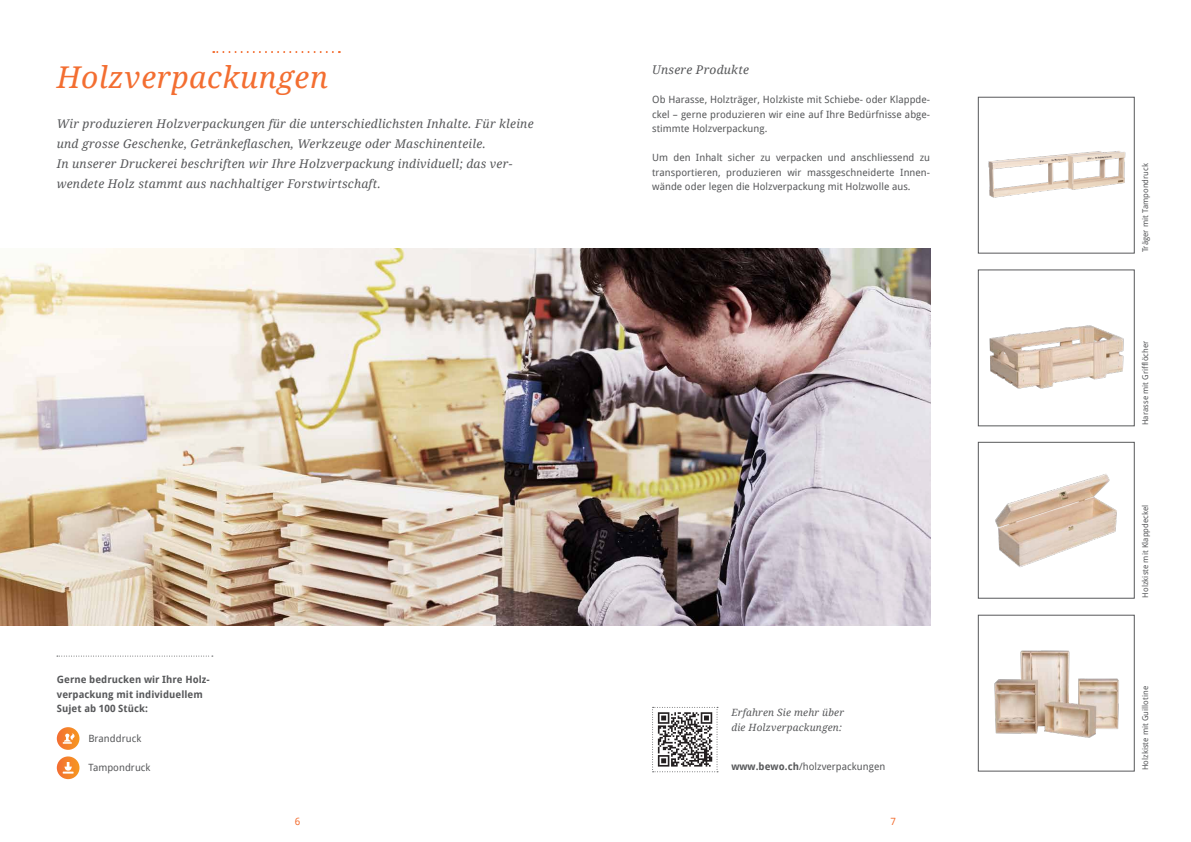
<style>
.page{position:relative;width:1191px;height:842px;background:#fff}
.page>*{position:absolute;margin:0;border:0;box-sizing:border-box;transform-origin:0 0}
.t1{font:italic 30px "Droid Serif";letter-spacing:.02em;color:#f36e31}
.t2{font:italic 12px/20px "Droid Serif";letter-spacing:.02em;color:#57585a}
.t3{font:10px/14.5px "Droid Sans";letter-spacing:.005em;color:#57585a;text-align:justify}
.t4{font:700 10px/14.5px "Droid Sans";letter-spacing:.005em;color:#57585a}
.t5{font:italic 10px/14.5px "Droid Serif";letter-spacing:.02em;color:#57585a}
.t6{font:10px "Droid Sans";color:#f36e31}
.t7{font:8px "Droid Sans";letter-spacing:.005em;color:#57585a}
.s1{font-weight:700}
</style>
<div class="page">
<svg style="left:213px;top:51px;width:120px;height:2px"></svg>
<img style="left:0;top:248px;width:930px;height:377px">
<svg style="left:652px;top:707px;width:66px;height:65px"></svg>
<svg style="left:57px;top:656px;width:156px;height:1px"></svg>
<svg style="left:57px;top:756px;width:22px;height:23px"></svg>
<svg style="left:57px;top:727px;width:22px;height:23px"></svg>
<svg style="left:63px;top:733px;width:12px;height:11px"></svg>
<svg style="left:63px;top:762px;width:11px;height:12px"></svg>
<img style="left:989px;top:325px;width:135px;height:64px">
<img style="left:995px;top:474px;width:122px;height:93px">
<div style="left:978px;top:442px;width:156px;height:156px;border:1px solid #57585a"></div>
<img style="left:994px;top:650px;width:125px;height:88px">
<div style="left:978px;top:615px;width:156px;height:156px;border:1px solid #57585a"></div>
<img style="left:988px;top:151px;width:138px;height:47px">
<div style="left:978px;top:97px;width:156px;height:156px;border:1px solid #57585a"></div>
<h1 class="t1" style="left:57px;top:56px;width:273px">Holzverpackungen</h1>
<p class="t2" style="left:57px;top:113px;width:478px">Wir produzieren Holzverpackungen für die unterschiedlichsten Inhalte. Für kleine und grosse Geschenke, Getränkeflaschen, Werkzeuge oder Maschinenteile.<br>In unserer Druckerei beschriften wir Ihre Holzverpackung individuell; das ver&shy;wendete Holz stammt aus nachhaltiger Forstwirtschaft.</p>
<p class="t2" style="left:652px;top:60px;width:98px">Unsere Produkte</p>
<p class="t3" style="left:652px;top:92px;width:279px">Ob Harasse, Holzträger, Holzkiste mit Schiebe- oder Klappde&shy;ckel – gerne produzieren wir eine auf Ihre Bedürfnisse abge&shy;stimmte Holzverpackung.</p>
<p class="t3" style="left:652px;top:150px;width:279px">Um den Inhalt sicher zu verpacken und anschliessend zu transportieren, produzieren wir massgeschneiderte Innen&shy;wände oder legen die Holzverpackung mit Holzwolle aus.</p>
<p class="t4" style="left:57px;top:672px;width:154px">Gerne bedrucken wir Ihre Holz&shy;verpackung mit individuellem<br>Sujet ab 100 Stück:</p>
<p class="t3" style="left:88px;top:731px;width:54px">Branddruck</p>
<p class="t3" style="left:88px;top:760px;width:64px">Tampondruck</p>
<p class="t5" style="left:731px;top:705px;width:114px">Erfahren Sie mehr über die Holzverpackungen:</p>
<p class="t3" style="left:731px;top:759px;width:155px"><span class="s1">www.bewo.ch</span>/holzverpackungen</p>
<p class="t6" style="left:295px;top:815px;width:7px">6</p>
<p class="t6" style="left:890px;top:815px;width:7px">7</p>
<p class="t7" style="left:1140px;top:252px;width:91px;rotate:-90deg">Träger mit Tampondruck</p>
<p class="t7" style="left:1140px;top:425px;width:86px;rotate:-90deg">Harasse mit Grifflöcher</p>
<p class="t7" style="left:1140px;top:597px;width:94px;rotate:-90deg">Holzkiste mit Klappdeckel</p>
<p class="t7" style="left:1140px;top:770px;width:86px;rotate:-90deg">Holzkiste mit Guillotine</p>
</div>
